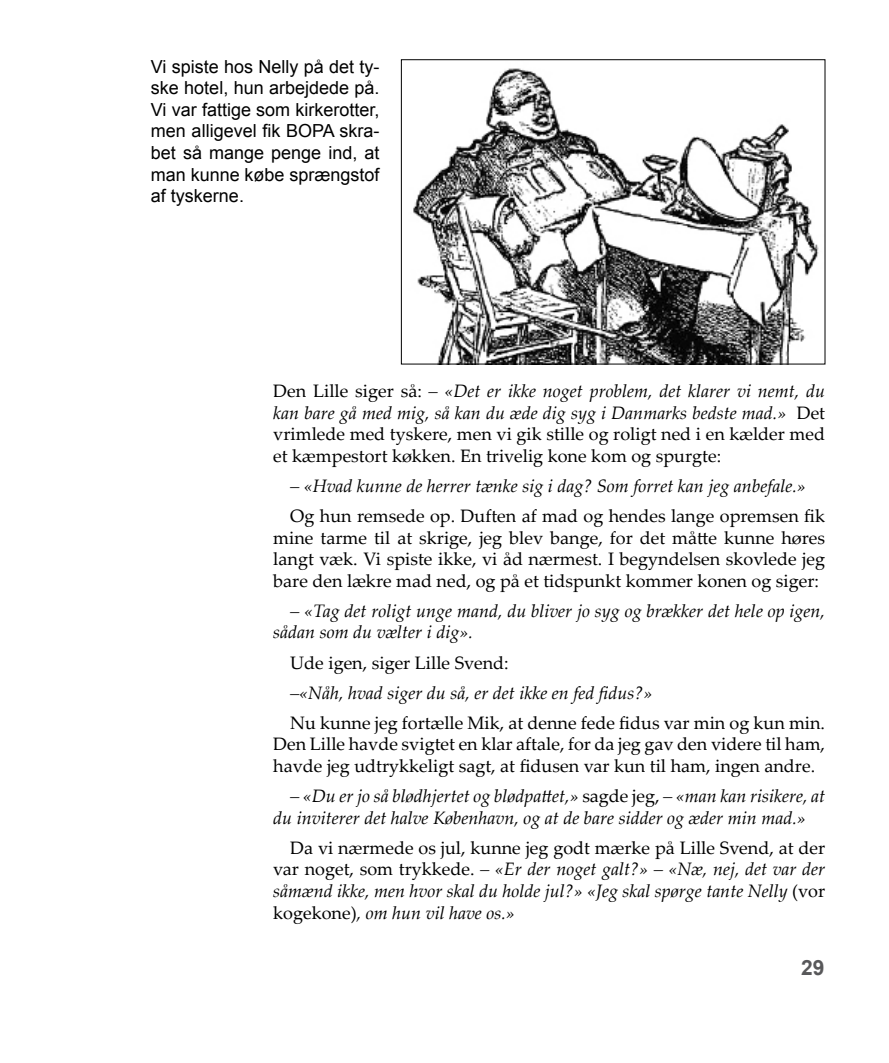
<style>
.page{position:relative;width:889px;height:1063px;background:#fff}
.page>*{position:absolute;margin:0;border:0;box-sizing:border-box;transform-origin:0 0}
.t1{font:700 21px "Arial";color:#58585a}
.t2{font:18px/21.6px "Palatino Linotype";color:#000;text-align:justify}
.t3{font:italic 18px/21.6px "Palatino Linotype";color:#000}
.t4{font:18px/21.6px "Arial";color:#000;text-align:justify}
.s1{font-style:italic}
.s2{font-style:normal}
</style>
<div class="page">
<img style="left:413px;top:68px;width:406px;height:294px">
<div style="left:401px;top:60px;width:424px;height:304px;border:1px solid #000"></div>
<p class="t4" style="left:151px;top:56px;width:230px">Vi spiste hos Nelly på det ty&shy;ske hotel, hun arbejdede på.<br>Vi var fattige som kirkerotter, men alligevel fik BOPA skra&shy;bet så mange penge ind, at man kunne købe sprængstof af tyskerne.</p>
<p class="t2" style="left:273px;top:379px;width:553px">Den Lille siger så: <span class="s1">– «Det er ikke noget problem, det klarer vi nemt, du kan bare gå med mig, så kan du æde dig syg i Danmarks bedste mad.»</span> Det vrimlede med tyskere, men vi gik stille og roligt ned i en kælder med et kæmpestort køkken. En trivelig kone kom og spurgte:</p>
<p class="t3" style="left:290px;top:474px;width:517px">– «Hvad kunne de herrer tænke sig i dag? Som forret kan jeg anbefale.»</p>
<p class="t2" style="left:273px;top:504px;width:553px;text-indent:17px">Og hun remsede op. Duften af mad og hendes lange opremsen fik mine tarme til at skrige, jeg blev bange, for det måtte kunne høres langt væk. Vi spiste ikke, vi åd nærmest. I begyndelsen skovlede jeg bare den lækre mad ned, og på et tidspunkt kommer konen og siger:</p>
<p class="t3" style="left:273px;top:599px;width:553px;text-indent:17px">– «Tag det roligt unge mand, du bliver jo syg og brækker det hele op igen, sådan som du vælter i dig».</p>
<p class="t2" style="left:290px;top:651px;width:220px">Ude igen, siger Lille Svend:</p>
<p class="t3" style="left:290px;top:681px;width:364px">–«Nåh, hvad siger du så, er det ikke en fed fidus?»</p>
<p class="t2" style="left:273px;top:711px;width:553px;text-indent:17px">Nu kunne jeg fortælle Mik, at denne fede fidus var min og kun min.<br>Den Lille havde svigtet en klar aftale, for da jeg gav den videre til ham, havde jeg udtrykkeligt sagt, at fidusen var kun til ham, ingen andre.</p>
<p class="t3" style="left:273px;top:784px;width:553px;text-indent:17px">– «Du er jo så blødhjertet og blødpattet,» <span class="s2">sagde jeg,</span> – «man kan risikere, at du inviterer det halve København, og at de bare sidder og æder min mad.»</p>
<p class="t3" style="left:273px;top:836px;width:553px;text-align:justify;text-indent:17px"><span class="s2">Da vi nærmede os jul, kunne jeg godt mærke på Lille Svend, at der var noget, som trykkede.</span> – «Er der noget galt?» – «Næ, nej, det var der såmænd ikke, men hvor skal du holde jul?» «Jeg skal spørge tante Nelly <span class="s2">(vor kogekone)</span>, om hun vil have os.»</p>
<p class="t1" style="left:801px;top:953px;width:25px">29</p>
</div>
